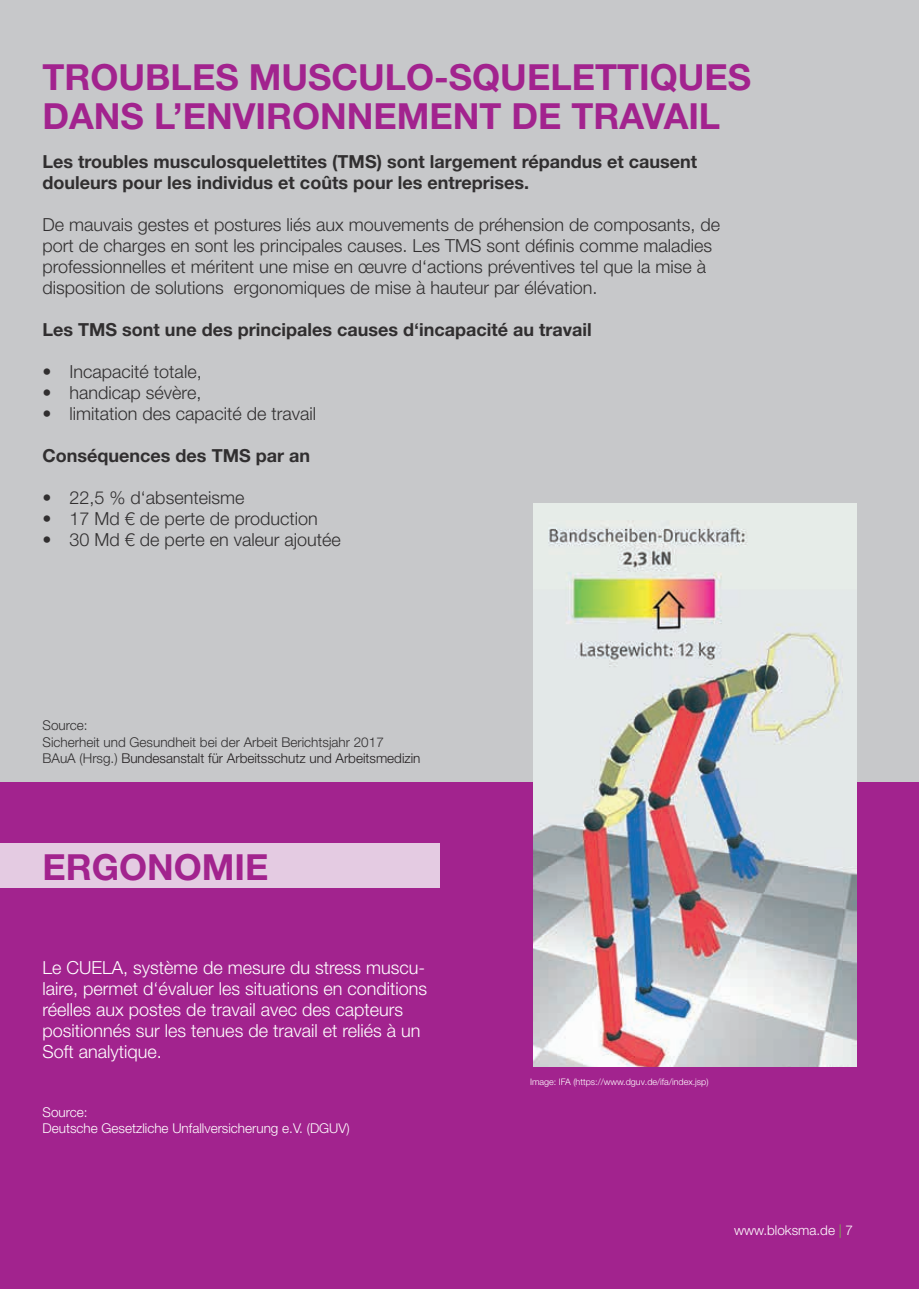
<style>
.page{position:relative;width:919px;height:1289px;background:#fff}
.page>*{position:absolute;margin:0;border:0;box-sizing:border-box;transform-origin:0 0}
.t1{font:700 36px/39px "Helvetica Neue LT Pro";color:#a2238e}
.t2{font:300 18px/21px "Helvetica Neue LT Pro";color:#312f30}
.t3{font:700 18px/21px "Helvetica Neue LT Pro";color:#312f30}
.t4{font:300 18px/21px "Helvetica Neue LT Pro";color:#fff}
.t5{font:300 13.5px/16.2px "Helvetica Neue LT Pro";color:#312f30}
.t6{font:300 13.5px/16.2px "Helvetica Neue LT Pro";color:#fff}
.t7{font:300 9px "Helvetica Neue LT Pro";color:#fff}
.s1{color:#231f20}
.s2{color:#71bf44}
</style>
<div class="page">
<div style="left:0;top:0;width:918px;height:846px;background:#c7c8ca"></div>
<div style="left:0;top:782px;width:918px;height:506px;background:#a2238e"></div>
<div style="left:1px;top:843px;width:439px;height:45px;background:#e4cbe2"></div>
<img style="left:533px;top:503px;width:323px;height:563px">
<h1 class="t1" style="left:43px;top:56px;width:710px">TROUBLES MUSCULO-SQUELETTIQUES<br>DANS L’ENVIRONNEMENT DE TRAVAIL</h1>
<p class="t3" style="left:43px;top:150px;width:656px">Les troubles musculosquelettites (TMS) sont largement répandus et causent douleurs pour les individus et coûts pour les entreprises.</p>
<p class="t2" style="left:43px;top:214px;width:679px">De mauvais gestes et postures liés aux mouvements de préhension de composants, de port de charges en sont les principales causes. Les TMS sont définis comme maladies professionnelles et méritent une mise en œuvre d‘actions préventives tel que la mise à disposition de solutions ergonomiques de mise à hauteur par élévation.</p>
<p class="t3" style="left:43px;top:318px;width:550px">Les TMS sont une des principales causes d‘incapacité au travail</p>
<p class="t2" style="left:43px;top:361px;width:161px">• Incapacité totale,</p>
<p class="t2" style="left:43px;top:382px;width:160px">• handicap sévère,</p>
<p class="t2" style="left:43px;top:403px;width:275px">• limitation des capacité de travail</p>
<p class="t3" style="left:43px;top:445px;width:269px">Conséquences des TMS par an</p>
<p class="t2" style="left:43px;top:487px;width:203px">• 22,5 % d‘absenteisme</p>
<p class="t2" style="left:43px;top:508px;width:277px">• 17 Md € de perte de production</p>
<p class="t2" style="left:43px;top:529px;width:300px">• 30 Md € de perte en valeur ajoutée</p>
<p class="t5" style="left:43px;top:717px;width:379px">Source:<br>Sicherheit und Gesundheit bei der Arbeit Berichtsjahr 2017<br>BAuA (Hrsg.) <span class="s1">Bundesanstalt für Arbeitsschutz und Arbeitsmedizin</span></p>
<h1 class="t1" style="left:43px;top:846px;width:227px">ERGONOMIE</h1>
<p class="t4" style="left:43px;top:956px;width:386px">Le CUELA, système de mesure du stress muscu&shy;laire, permet d‘évaluer les situations en conditions réelles aux postes de travail avec des capteurs positionnés sur les tenues de travail et reliés à un Soft analytique.</p>
<p class="t6" style="left:43px;top:1103px;width:309px">Source:<br>Deutsche Gesetzliche Unfallversicherung e.V. (DGUV)</p>
<p class="t7" style="left:530px;top:1076px;width:180px">Image: IFA (https://www.dguv.de/ifa/index.jsp)</p>
<p class="t6" style="left:734px;top:1221px;width:120px">www.bloksma.de <span class="s2">|</span> 7</p>
</div>
